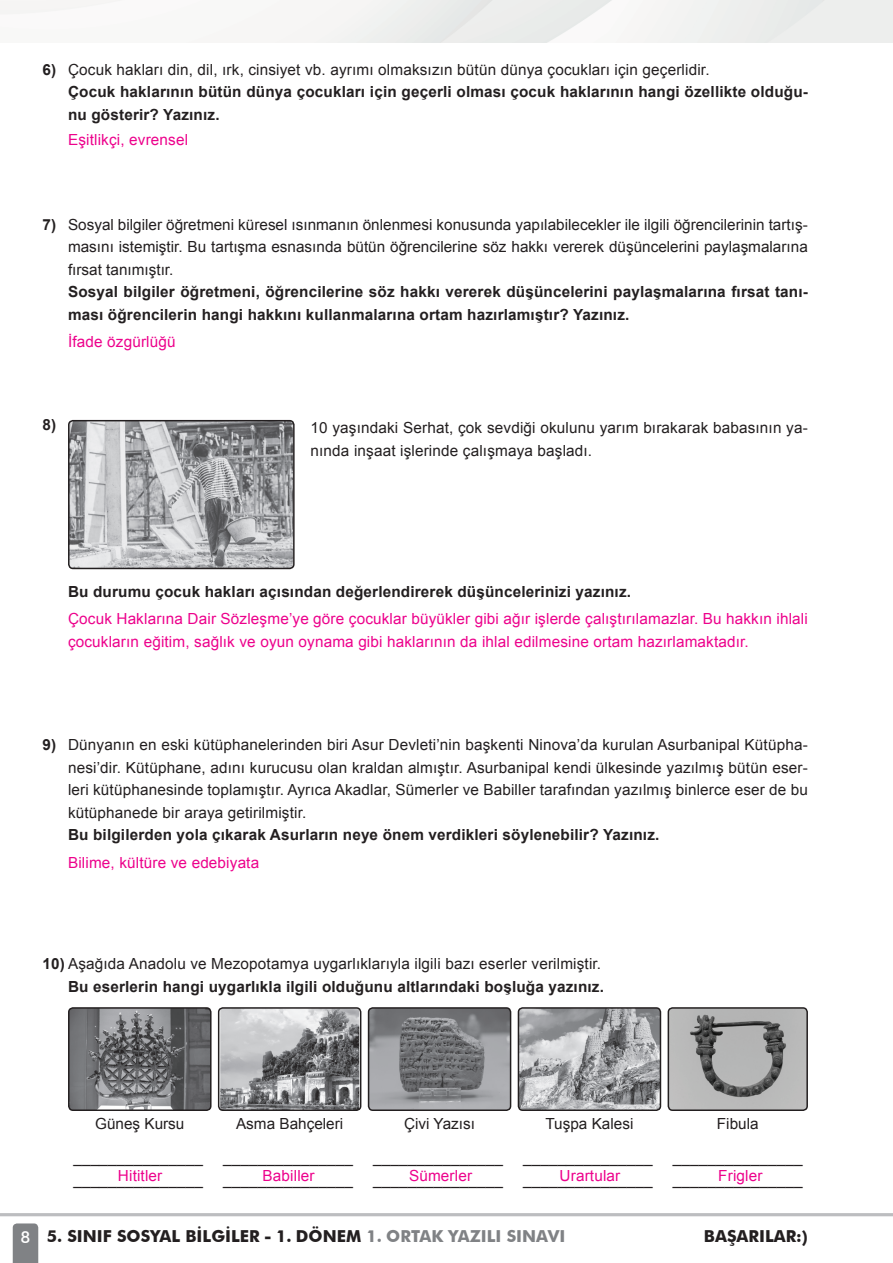
<style>
.page{position:relative;width:893px;height:1263px;background:#fff}
.page>*{position:absolute;margin:0;border:0;box-sizing:border-box;transform-origin:0 0}
.t1{font:700 16.5px "Futura BT";color:#231f20}
.t2{font:15.3px/22.5px "Arial";letter-spacing:.01em;color:#231f20}
.t3{font:700 15.3px/22.5px "Arial";letter-spacing:.01em;color:#231f20}
.t4{font:15.3px/22.5px "Arial";letter-spacing:.01em;color:#ed028c}
.s1{font-weight:400}
.s2{font-weight:700}
.s3{font-weight:500;color:#fff}
.s4{color:#808285}
</style>
<div class="page">
<hr style="left:0;top:1213px;width:893px;height:3px;background:#bcbdc0">
<svg style="left:13px;top:1223px;width:25px;height:40px"></svg>
<img style="left:71px;top:423px;width:221px;height:143px">
<div style="left:68px;top:420px;width:227px;height:149px;border:2px solid #231f20;border-radius:4px"></div>
<img style="left:71px;top:1010px;width:138px;height:98px">
<div style="left:68px;top:1007px;width:144px;height:104px;border:2px solid #231f20;border-radius:4px"></div>
<img style="left:221px;top:1010px;width:137px;height:98px">
<div style="left:218px;top:1007px;width:143px;height:104px;border:2px solid #231f20;border-radius:4px"></div>
<img style="left:371px;top:1008px;width:140px;height:102px">
<div style="left:368px;top:1007px;width:143px;height:104px;border:2px solid #231f20;border-radius:4px"></div>
<img style="left:518px;top:1010px;width:140px;height:100px">
<div style="left:518px;top:1007px;width:143px;height:104px;border:2px solid #231f20;border-radius:4px"></div>
<img style="left:668px;top:1008px;width:137px;height:102px">
<div style="left:668px;top:1007px;width:140px;height:104px;border:2px solid #231f20;border-radius:4px"></div>
<p class="t3" style="left:68px;top:59px;width:741px;text-indent:-26px">6) <span class="s1">Çocuk hakları din, dil, ırk, cinsiyet vb. ayrımı olmaksızın bütün dünya çocukları için geçerlidir.<br></span>Çocuk haklarının bütün dünya çocukları için geçerli olması çocuk haklarının hangi özellikte olduğu&shy;nu gösterir? Yazınız.</p>
<p class="t4" style="left:68px;top:129px;width:122px">Eşitlikçi, evrensel</p>
<p class="t2" style="left:68px;top:213px;width:741px;text-align:justify;text-indent:-26px"><span class="s2">7)</span> Sosyal bilgiler öğretmeni küresel ısınmanın önlenmesi konusunda yapılabilecekler ile ilgili öğrencilerinin tartış&shy;masını istemiştir. Bu tartışma esnasında bütün öğrencilerine söz hakkı vererek düşüncelerini paylaşmalarına fırsat tanımıştır.</p>
<p class="t3" style="left:68px;top:281px;width:741px">Sosyal bilgiler öğretmeni, öğrencilerine söz hakkı vererek düşüncelerini paylaşmalarına fırsat tanı&shy;ması öğrencilerin hangi hakkını kullanmalarına ortam hazırlamıştır? Yazınız.</p>
<p class="t4" style="left:68px;top:331px;width:109px">İfade özgürlüğü</p>
<p class="t3" style="left:43px;top:414px;width:15px">8)</p>
<p class="t2" style="left:311px;top:417px;width:499px">10 yaşındaki Serhat, çok sevdiği okulunu yarım bırakarak babasının ya&shy;nında inşaat işlerinde çalışmaya başladı.</p>
<p class="t3" style="left:68px;top:580px;width:565px">Bu durumu çocuk hakları açısından değerlendirerek düşüncelerinizi yazınız.</p>
<p class="t4" style="left:68px;top:608px;width:741px">Çocuk Haklarına Dair Sözleşme’ye göre çocuklar büyükler gibi ağır işlerde çalıştırılamazlar. Bu hakkın ihlali çocukların eğitim, sağlık ve oyun oynama gibi haklarının da ihlal edilmesine ortam hazırlamaktadır.</p>
<p class="t2" style="left:68px;top:734px;width:741px;text-align:justify;text-indent:-26px"><span class="s2">9)</span> Dünyanın en eski kütüphanelerinden biri Asur Devleti’nin başkenti Ninova’da kurulan Asurbanipal Kütüpha&shy;nesi’dir. Kütüphane, adını kurucusu olan kraldan almıştır. Asurbanipal kendi ülkesinde yazılmış bütün eser&shy;leri kütüphanesinde toplamıştır. Ayrıca Akadlar, Sümerler ve Babiller tarafından yazılmış binlerce eser de bu kütüphanede bir araya getirilmiştir.</p>
<p class="t3" style="left:68px;top:824px;width:593px">Bu bilgilerden yola çıkarak Asurların neye önem verdikleri söylenebilir? Yazınız.</p>
<p class="t4" style="left:68px;top:852px;width:193px">Bilime, kültüre ve edebiyata</p>
<p class="t2" style="left:43px;top:952px;width:563px;text-align:right"><span class="s2">10)</span> Aşağıda Anadolu ve Mezopotamya uygarlıklarıyla ilgili bazı eserler verilmiştir.<br><span class="s2">Bu eserlerin hangi uygarlıkla ilgili olduğunu altlarındaki boşluğa yazınız.</span></p>
<p class="t2" style="left:95px;top:1113px;width:91px">Güneş Kursu</p>
<p class="t2" style="left:236px;top:1113px;width:109px">Asma Bahçeleri</p>
<p class="t2" style="left:404px;top:1113px;width:72px">Çivi Yazısı</p>
<p class="t2" style="left:545px;top:1113px;width:89px">Tuşpa Kalesi</p>
<p class="t2" style="left:717px;top:1113px;width:43px">Fibula</p>
<p class="t2" style="left:73px;top:1146px;width:131px">_______________ _______________</p>
<p class="t2" style="left:223px;top:1146px;width:131px">_______________ _______________</p>
<p class="t2" style="left:373px;top:1146px;width:131px">_______________ _______________</p>
<p class="t2" style="left:523px;top:1146px;width:131px">_______________ _______________</p>
<p class="t2" style="left:673px;top:1146px;width:131px">_______________ _______________</p>
<p class="t4" style="left:118px;top:1165px;width:46px">Hititler</p>
<p class="t4" style="left:263px;top:1165px;width:54px">Babiller</p>
<p class="t4" style="left:409px;top:1165px;width:65px">Sümerler</p>
<p class="t4" style="left:560px;top:1165px;width:62px">Urartular</p>
<p class="t4" style="left:718px;top:1165px;width:46px">Frigler</p>
<p class="t1" style="left:21px;top:1226px;width:546px"><span class="s3">8</span> 5. SINIF SOSYAL BİLGİLER - 1. DÖNEM <span class="s4">1. ORTAK YAZILI SINAVI</span></p>
<p class="t1" style="left:704px;top:1226px;width:106px">BAŞARILAR:)</p>
</div>
